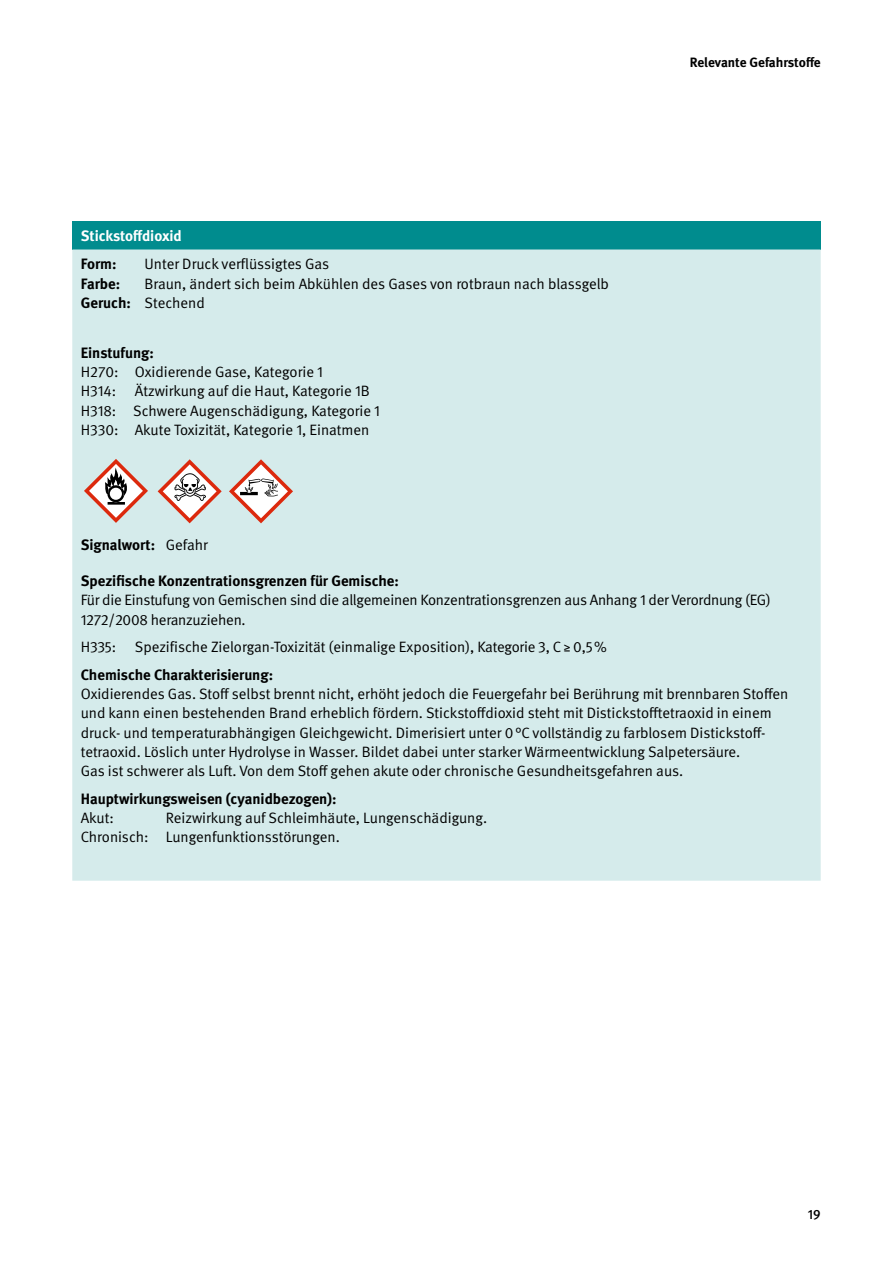
<style>
.page{position:relative;width:893px;height:1263px;background:#fff}
.page>*{position:absolute;margin:0;border:0;box-sizing:border-box;transform-origin:0 0}
.t1{font:15px/19.2px "DGUV Meta";color:#000}
.t2{font:700 15px "DGUV Meta";color:#000}
.t3{font:700 15px "DGUV Meta";color:#fff}
.t4{font:700 13.5px "DGUV Meta";color:#000}
.t5{font:500 13.5px "DGUV Meta";color:#000}
.s1{font-weight:700}
.s2{font-weight:400}
</style>
<div class="page">
<div style="left:72px;top:221px;width:749px;height:28px;background:#008c8e"></div>
<div style="left:72px;top:249px;width:749px;height:632px;background:#d5ebeb"></div>
<svg style="left:80px;top:456px;width:215px;height:70px"></svg>
<p class="t3" style="left:81px;top:227px;width:102px">Stickstoffdioxid</p>
<p class="t2" style="left:81px;top:255px;width:37px">Form:</p>
<p class="t1" style="left:145px;top:255px;width:186px">Unter Druck verflüssigtes Gas</p>
<p class="t2" style="left:81px;top:274px;width:41px">Farbe:</p>
<p class="t1" style="left:81px;top:274px;width:530px;text-indent:64px">Braun, ändert sich beim Abkühlen des Gases von rotbraun nach blassgelb<br><span class="s1">Geruch:</span> Stechend</p>
<p class="t2" style="left:81px;top:344px;width:75px">Einstufung:</p>
<p class="t1" style="left:81px;top:363px;width:301px">H270: Oxidierende Gase, Kategorie 1<br>H314: Ätzwirkung auf die Haut, Kategorie 1B H318: Schwere Augenschädigung, Kategorie 1<br>H330: Akute Toxizität, Kategorie 1, Einatmen</p>
<p class="t4" style="left:690px;top:54px;width:133px">Relevante Gefahrstoffe</p>
<p class="t2" style="left:81px;top:536px;width:129px">Signalwort: <span class="s2">Gefahr</span></p>
<p class="t2" style="left:81px;top:572px;width:320px">Spezifische Konzentrationsgrenzen für Gemische:</p>
<p class="t1" style="left:81px;top:591px;width:692px">Für die Einstufung von Gemischen sind die allgemeinen Konzentrationsgrenzen aus Anhang 1 der Verordnung (EG)<br>1272/2008 heranzuziehen.</p>
<p class="t1" style="left:81px;top:638px;width:528px">H335: Spezifische Zielorgan-Toxizität (einmalige Exposition), Kategorie 3, C ≥ 0,5%</p>
<p class="t2" style="left:81px;top:666px;width:194px">Chemische Charakterisierung:</p>
<p class="t1" style="left:81px;top:685px;width:709px">Oxidierendes Gas. Stoff selbst brennt nicht, erhöht jedoch die Feuergefahr bei Berührung mit brennbaren Stoffen und kann einen bestehenden Brand erheblich fördern. Stickstoffdioxid steht mit Distickstofftetraoxid in einem druck- und temperaturabhängigen Gleichgewicht. Dimerisiert unter 0°C vollständig zu farblosem Distickstoff&shy;tetraoxid. Löslich unter Hydrolyse in Wasser. Bildet dabei unter starker Wärmeentwicklung Salpetersäure.<br>Gas ist schwerer als Luft. Von dem Stoff gehen akute oder chronische Gesundheitsgefahren aus.</p>
<p class="t2" style="left:81px;top:790px;width:257px">Hauptwirkungsweisen (cyanidbezogen):</p>
<p class="t1" style="left:81px;top:808px;width:35px">Akut:</p>
<p class="t1" style="left:81px;top:808px;width:408px;text-indent:85px">Reizwirkung auf Schleimhäute, Lungenschädigung.<br>Chronisch: Lungenfunktionsstörungen.</p>
<p class="t5" style="left:808px;top:1207px;width:14px">19</p>
</div>
